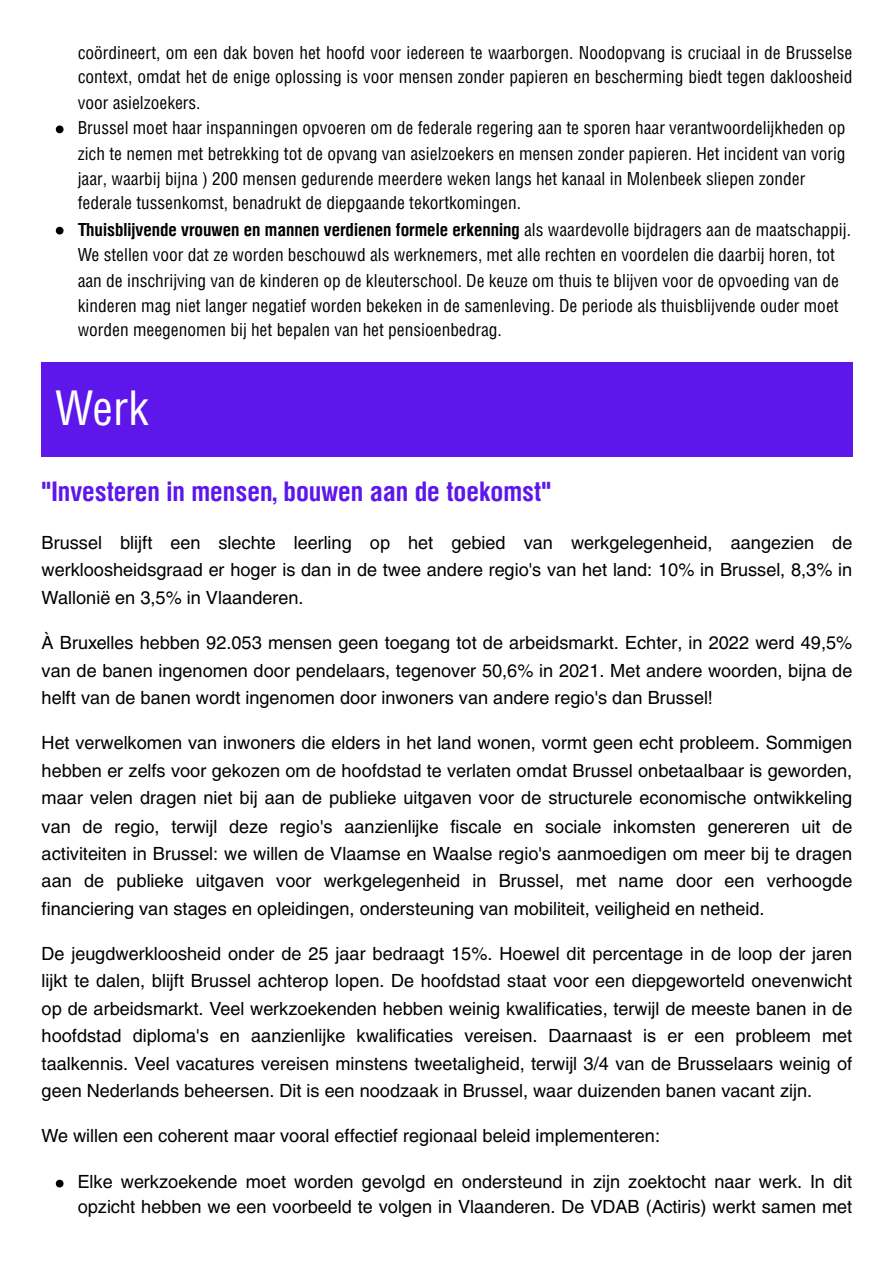
<style>
.page{position:relative;width:894px;height:1263px;background:#fff}
.page>*{position:absolute;margin:0;border:0;box-sizing:border-box;transform-origin:0 0}
.t1{font:48px "Helios Cond";color:#fff}
.t2{font:700 27px "Helios Cond";color:#5e17eb}
.t3{font:18px/27.6px "Helios";color:#000;text-align:justify}
.t4{font:18px/25px "Helios Cond";color:#000}
.s1{font-weight:700}
</style>
<div class="page">
<svg style="left:56px;top:126px;width:7px;height:7px"></svg>
<svg style="left:56px;top:227px;width:7px;height:7px"></svg>
<div style="left:42px;top:362px;width:810px;height:95px;background:#5e17eb"></div>
<svg style="left:56px;top:1180px;width:7px;height:7px"></svg>
<p class="t4" style="left:78px;top:39px;width:775px;text-align:justify">coördineert, om een dak boven het hoofd voor iedereen te waarborgen. Noodopvang is cruciaal in de Brusselse context, omdat het de enige oplossing is voor mensen zonder papieren en bescherming biedt tegen dakloosheid voor asielzoekers.</p>
<p class="t4" style="left:78px;top:115px;width:769px">Brussel moet haar inspanningen opvoeren om de federale regering aan te sporen haar verantwoordelijkheden op zich te nemen met betrekking tot de opvang van asielzoekers en mensen zonder papieren. Het incident van vorig jaar, waarbij bijna ) 200 mensen gedurende meerdere weken langs het kanaal in Molenbeek sliepen zonder federale tussenkomst, benadrukt de diepgaande tekortkomingen.</p>
<p class="t4" style="left:78px;top:217px;width:774px"><span class="s1">Thuisblijvende vrouwen en mannen verdienen formele erkenning</span> als waardevolle bijdragers aan de maatschappij.<br>We stellen voor dat ze worden beschouwd als werknemers, met alle rechten en voordelen die daarbij horen, tot aan de inschrijving van de kinderen op de kleuterschool. De keuze om thuis te blijven voor de opvoeding van de kinderen mag niet langer negatief worden bekeken in de samenleving. De periode als thuisblijvende ouder moet worden meegenomen bij het bepalen van het pensioenbedrag.</p>
<p class="t1" style="left:55px;top:379px;width:96px">Werk</p>
<h1 class="t2" style="left:42px;top:473px;width:511px">"Investeren in mensen, bouwen aan de toekomst"</h1>
<p class="t3" style="left:42px;top:528px;width:811px">Brussel blijft een slechte leerling op het gebied van werkgelegenheid, aangezien de werkloosheidsgraad er hoger is dan in de twee andere regio's van het land: 10% in Brussel, 8,3% in Wallonië en 3,5% in Vlaanderen.</p>
<p class="t3" style="left:42px;top:628px;width:811px">À Bruxelles hebben 92.053 mensen geen toegang tot de arbeidsmarkt. Echter, in 2022 werd 49,5% van de banen ingenomen door pendelaars, tegenover 50,6% in 2021. Met andere woorden, bijna de helft van de banen wordt ingenomen door inwoners van andere regio's dan Brussel!</p>
<p class="t3" style="left:42px;top:729px;width:811px">Het verwelkomen van inwoners die elders in het land wonen, vormt geen echt probleem. Sommigen hebben er zelfs voor gekozen om de hoofdstad te verlaten omdat Brussel onbetaalbaar is geworden, maar velen dragen niet bij aan de publieke uitgaven voor de structurele economische ontwikkeling van de regio, terwijl deze regio's aanzienlijke fiscale en sociale inkomsten genereren uit de activiteiten in Brussel: we willen de Vlaamse en Waalse regio's aanmoedigen om meer bij te dragen aan de publieke uitgaven voor werkgelegenheid in Brussel, met name door een verhoogde financiering van stages en opleidingen, ondersteuning van mobiliteit, veiligheid en netheid.</p>
<p class="t3" style="left:42px;top:939px;width:811px">De jeugdwerkloosheid onder de 25 jaar bedraagt 15%. Hoewel dit percentage in de loop der jaren lijkt te dalen, blijft Brussel achterop lopen. De hoofdstad staat voor een diepgeworteld onevenwicht op de arbeidsmarkt. Veel werkzoekenden hebben weinig kwalificaties, terwijl de meeste banen in de hoofdstad diploma's en aanzienlijke kwalificaties vereisen. Daarnaast is er een probleem met taalkennis. Veel vacatures vereisen minstens tweetaligheid, terwijl 3/4 van de Brusselaars weinig of geen Nederlands beheersen. Dit is een noodzaak in Brussel, waar duizenden banen vacant zijn.</p>
<p class="t3" style="left:42px;top:1121px;width:619px">We willen een coherent maar vooral effectief regionaal beleid implementeren:</p>
<p class="t3" style="left:78px;top:1169px;width:775px;line-height:24.8px">Elke werkzoekende moet worden gevolgd en ondersteund in zijn zoektocht naar werk. In dit opzicht hebben we een voorbeeld te volgen in Vlaanderen. De VDAB (Actiris) werkt samen met</p>
</div>
